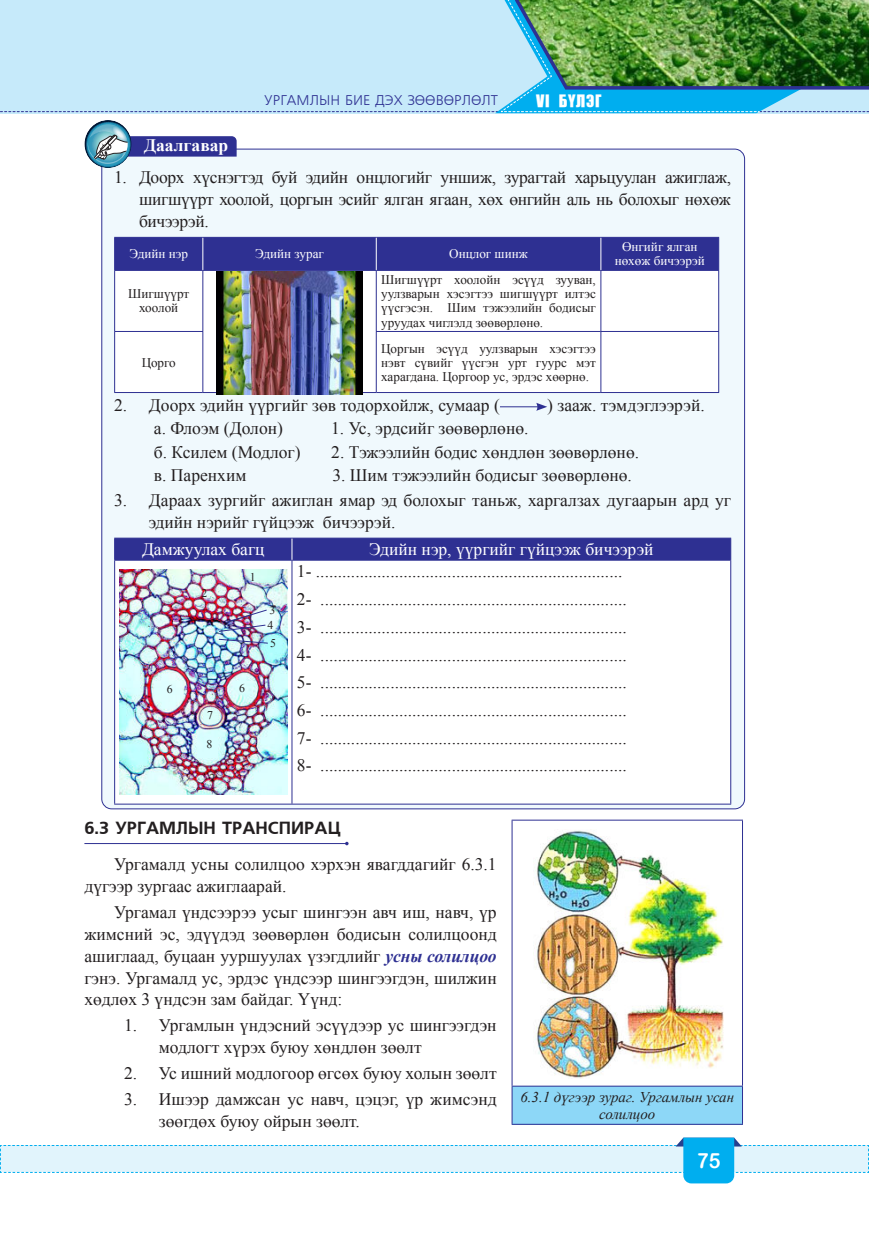
<style>
.page{position:relative;width:869px;height:1241px;background:#fff}
.page>*{position:absolute;margin:0;border:0;box-sizing:border-box;transform-origin:0 0}
.t1{font:21px "Arial Rounded MT Bold";color:#fff;scale:.95 1}
.t2{font:17.5px/21.9px "MAK Times New Roman";color:#231f20}
.t3{font:17.5px "MAK Times New Roman";color:#fff}
.t4{font:700 17.5px "MAK Freeset";color:#231f20}
.t5{font:700 17.5px "MAK Times New Roman";color:#fff}
.t6{font:15.75px "MAK Impact";letter-spacing:.04em;color:#fff}
.t7{font:italic 14.88px/17.3px "MAK Times New Roman";color:#231f20;text-align:center}
.t8{font:14px "MAK Freeset";color:#2e3092}
.t9{font:13.12px/14px "MAK Times New Roman";color:#231f20;text-align:justify}
.t10{font:13.12px/14px "MAK Times New Roman";color:#fff;text-align:center}
.t11{font:11.9px/18.6px "MAK Times New Roman";color:#231f20}
.s1{font-weight:700;font-style:italic;color:#2e3092}
</style>
<div class="page">
<svg style="left:0;top:1137px;width:868px;height:46px"></svg>
<svg style="left:0;top:0;width:868px;height:113px;background:#92c6bf"></svg>
<div style="left:102px;top:149px;width:642px;height:659px;background:#f0f9fd;border-radius:10px"></div>
<div style="left:115px;top:238px;width:603px;height:32px;background:#2e3092"></div>
<div style="left:115px;top:271px;width:603px;height:121px;background:#fff"></div>
<hr style="left:114px;top:237px;width:89px;height:1px;background:#2e3092">
<hr style="left:114px;top:238px;width:1px;height:32px;background:#2e3092">
<hr style="left:203px;top:237px;width:173px;height:1px;background:#2e3092">
<hr style="left:376px;top:237px;width:224px;height:1px;background:#2e3092">
<hr style="left:600px;top:237px;width:118px;height:1px;background:#2e3092">
<hr style="left:718px;top:238px;width:1px;height:32px;background:#2e3092">
<hr style="left:114px;top:270px;width:89px;height:1px;background:#2e3092">
<hr style="left:114px;top:271px;width:1px;height:60px;background:#2e3092">
<hr style="left:203px;top:270px;width:173px;height:1px;background:#2e3092">
<hr style="left:202px;top:271px;width:1px;height:60px;background:#2e3092">
<hr style="left:203px;top:392px;width:173px;height:1px;background:#2e3092">
<hr style="left:376px;top:270px;width:224px;height:1px;background:#2e3092">
<hr style="left:375px;top:271px;width:1px;height:60px;background:#2e3092">
<hr style="left:600px;top:270px;width:118px;height:1px;background:#2e3092">
<hr style="left:600px;top:271px;width:1px;height:60px;background:#2e3092">
<hr style="left:718px;top:271px;width:1px;height:60px;background:#2e3092">
<hr style="left:114px;top:331px;width:89px;height:1px;background:#2e3092">
<hr style="left:114px;top:332px;width:1px;height:60px;background:#2e3092">
<hr style="left:202px;top:332px;width:1px;height:60px;background:#2e3092">
<hr style="left:114px;top:392px;width:89px;height:1px;background:#2e3092">
<hr style="left:375px;top:331px;width:225px;height:1px;background:#2e3092">
<hr style="left:375px;top:332px;width:1px;height:60px;background:#2e3092">
<hr style="left:600px;top:331px;width:118px;height:1px;background:#2e3092">
<hr style="left:600px;top:332px;width:1px;height:60px;background:#2e3092">
<hr style="left:718px;top:332px;width:1px;height:60px;background:#2e3092">
<hr style="left:376px;top:392px;width:224px;height:1px;background:#2e3092">
<hr style="left:600px;top:392px;width:118px;height:1px;background:#2e3092">
<hr style="left:202px;top:238px;width:1px;height:32px;background:#fff">
<hr style="left:375px;top:238px;width:1px;height:32px;background:#fff">
<hr style="left:600px;top:238px;width:1px;height:32px;background:#fff">
<img style="left:216px;top:272px;width:146px;height:122px">
<hr style="left:499px;top:406px;width:39px;height:1px;background:#2e3092">
<svg style="left:536px;top:402px;width:11px;height:9px"></svg>
<div style="left:115px;top:560px;width:615px;height:243px;background:#fff"></div>
<hr style="left:114px;top:537px;width:178px;height:1px;background:#2e3092">
<hr style="left:292px;top:537px;width:438px;height:1px;background:#2e3092">
<hr style="left:114px;top:560px;width:1px;height:243px;background:#2e3092">
<hr style="left:730px;top:560px;width:1px;height:243px;background:#2e3092">
<hr style="left:114px;top:803px;width:178px;height:1px;background:#2e3092">
<hr style="left:292px;top:803px;width:438px;height:1px;background:#2e3092">
<div style="left:114px;top:538px;width:617px;height:22px;background:#2e3092"></div>
<hr style="left:291px;top:560px;width:1px;height:243px;background:#2e3092">
<img style="left:119px;top:570px;width:168px;height:224px">
<svg style="left:218px;top:609px;width:49px;height:23px"></svg>
<svg style="left:218px;top:638px;width:50px;height:5px"></svg>
<svg style="left:84px;top:120px;width:47px;height:48px"></svg>
<svg style="left:88px;top:124px;width:148px;height:40px"></svg>
<hr style="left:84px;top:843px;width:262px;height:1px;background:#2e3092">
<div style="left:512px;top:1085px;width:230px;height:39px;background:#8dd7f7"></div>
<hr style="left:511px;top:819px;width:231px;height:1px;background:#2e3092">
<hr style="left:511px;top:820px;width:1px;height:265px;background:#2e3092">
<hr style="left:741px;top:820px;width:1px;height:265px;background:#2e3092">
<hr style="left:511px;top:1085px;width:231px;height:1px;background:#2e3092">
<hr style="left:511px;top:1086px;width:1px;height:37px;background:#2e3092">
<hr style="left:741px;top:1086px;width:1px;height:37px;background:#2e3092">
<hr style="left:511px;top:1123px;width:231px;height:1px;background:#2e3092">
<img style="left:533px;top:830px;width:191px;height:248px">
<p class="t5" style="left:144px;top:139px;width:86px">Даалгавар</p>
<p class="t8" style="left:264px;top:93px;width:235px">УРГАМЛЫН БИЕ ДЭХ ЗӨӨВӨРЛӨЛТ</p>
<p class="t6" style="left:536px;top:92px;width:67px">VI БҮЛЭГ</p>
<p class="t2" style="left:139px;top:166px;width:593px;text-align:justify;text-indent:-25px">1. Доорх хүснэгтэд буй эдийн онцлогийг уншиж, зурагтай харьцуулан ажиглаж, шигшүүрт хоолой, цоргын эсийг ялган ягаан, хөх өнгийн аль нь болохыг нөхөж бичээрэй.</p>
<p class="t10" style="left:129px;top:247px;width:60px">Эдийн нэр</p>
<p class="t10" style="left:255px;top:247px;width:70px">Эдийн зураг</p>
<p class="t10" style="left:449px;top:247px;width:80px">Онцлог шинж</p>
<p class="t10" style="left:614px;top:240px;width:92px">Өнгийг ялган нөхөж бичээрэй</p>
<p class="t9" style="left:128px;top:287px;width:63px;text-align:center">Шигшүүрт хоолой</p>
<p class="t9" style="left:381px;top:273px;width:216px">Шигшүүрт хоолойн эсүүд зууван, уулзварын хэсэгтээ шигшүүрт илтэс үүсгэсэн. Шим тэжээлийн бодисыг уруудах чиглэлд зөөвөрлөнө.</p>
<p class="t9" style="left:381px;top:341px;width:216px">Цоргын эсүүд уулзварын хэсэгтээ нэвт сүвийг үүсгэн урт гуурс мэт харагдана. Цоргоор ус, эрдэс хөөрнө.</p>
<p class="t2" style="left:114px;top:394px;width:387px">2. Доорх эдийн үүргийг зөв тодорхойлж, сумаар (</p>
<p class="t2" style="left:547px;top:394px;width:159px">) зааж. тэмдэглээрэй.</p>
<p class="t2" style="left:154px;top:417px;width:130px">а. Флоэм (Долон)</p>
<p class="t2" style="left:331px;top:417px;width:199px">1. Ус, эрдсийг зөөвөрлөнө.</p>
<p class="t2" style="left:154px;top:441px;width:148px">б. Ксилем (Модлог)</p>
<p class="t2" style="left:331px;top:441px;width:309px">2. Тэжээлийн бодис хөндлөн зөөвөрлөнө.</p>
<p class="t2" style="left:154px;top:464px;width:94px">в. Паренхим</p>
<p class="t2" style="left:332px;top:464px;width:301px">3. Шим тэжээлийн бодисыг зөөвөрлөнө.</p>
<p class="t2" style="left:149px;top:489px;width:583px;text-indent:-35px">3. Дараах зургийг ажиглан ямар эд болохыг таньж, харгалзах дугаарын ард уг эдийн нэрийг гүйцээж бичээрэй.</p>
<p class="t3" style="left:142px;top:539px;width:124px">Дамжуулах багц</p>
<p class="t3" style="left:369px;top:539px;width:286px">Эдийн нэр, үүргийг гүйцээж бичээрэй</p>
<p class="t11" style="left:250px;top:568px;width:7px">1</p>
<p class="t11" style="left:269px;top:600px;width:7px">3</p>
<p class="t9" style="left:142px;top:355px;width:36px">Цорго</p>
<p class="t2" style="left:297px;top:557px;width:331px;line-height:27.7px">1- ......................................................................<br>2- ......................................................................<br>3- ......................................................................<br>4- ......................................................................<br>5- ......................................................................<br>6- ......................................................................<br>7- ......................................................................<br>8- ......................................................................</p>
<p class="t11" style="left:201px;top:583px;width:7px">2</p>
<p class="t11" style="left:267px;top:615px;width:10px">4<br>5</p>
<p class="t11" style="left:167px;top:679px;width:7px">6</p>
<p class="t11" style="left:239px;top:678px;width:7px">6</p>
<p class="t11" style="left:207px;top:706px;width:7px">7</p>
<p class="t11" style="left:206px;top:734px;width:7px">8</p>
<p class="t4" style="left:84px;top:817px;width:257px">6.3 УРГАМЛЫН ТРАНСПИРАЦ</p>
<p class="t2" style="left:84px;top:853px;width:413px;text-indent:30px">Ургамалд усны солилцоо хэрхэн явагддагийг 6.3.1 дүгээр зургаас ажиглаарай.</p>
<p class="t2" style="left:84px;top:901px;width:413px;text-align:justify;text-indent:30px">Ургамал үндсээрээ усыг шингээн авч иш, навч, үр жимсний эс, эдүүдэд зөөвөрлөн бодисын солилцоонд ашиглаад, буцаан ууршуулах үзэгдлийг <span class="s1">усны солилцоо </span>гэнэ. Ургамалд ус, эрдэс үндсээр шингээгдэн, шилжин хөдлөх 3 үндсэн зам байдаг. Үүнд:</p>
<p class="t2" style="left:159px;top:1014px;width:339px;text-indent:-35px">1. Ургамлын үндэсний эсүүдээр ус шингээгдэн модлогт хүрэх буюу хөндлөн зөөлт</p>
<p class="t2" style="left:124px;top:1062px;width:374px">2. Ус ишний модлогоор өгсөх буюу холын зөөлт</p>
<p class="t2" style="left:159px;top:1087px;width:339px;text-indent:-35px">3. Ишээр дамжсан ус навч, цэцэг, үр жимсэнд зөөгдөх буюу ойрын зөөлт.</p>
<p class="t7" style="left:520px;top:1089px;width:215px">6.3.1 дүгээр зураг. Ургамлын усан солилцоо</p>
<p class="t1" style="left:696px;top:1148px;width:26px">75</p>
</div>
